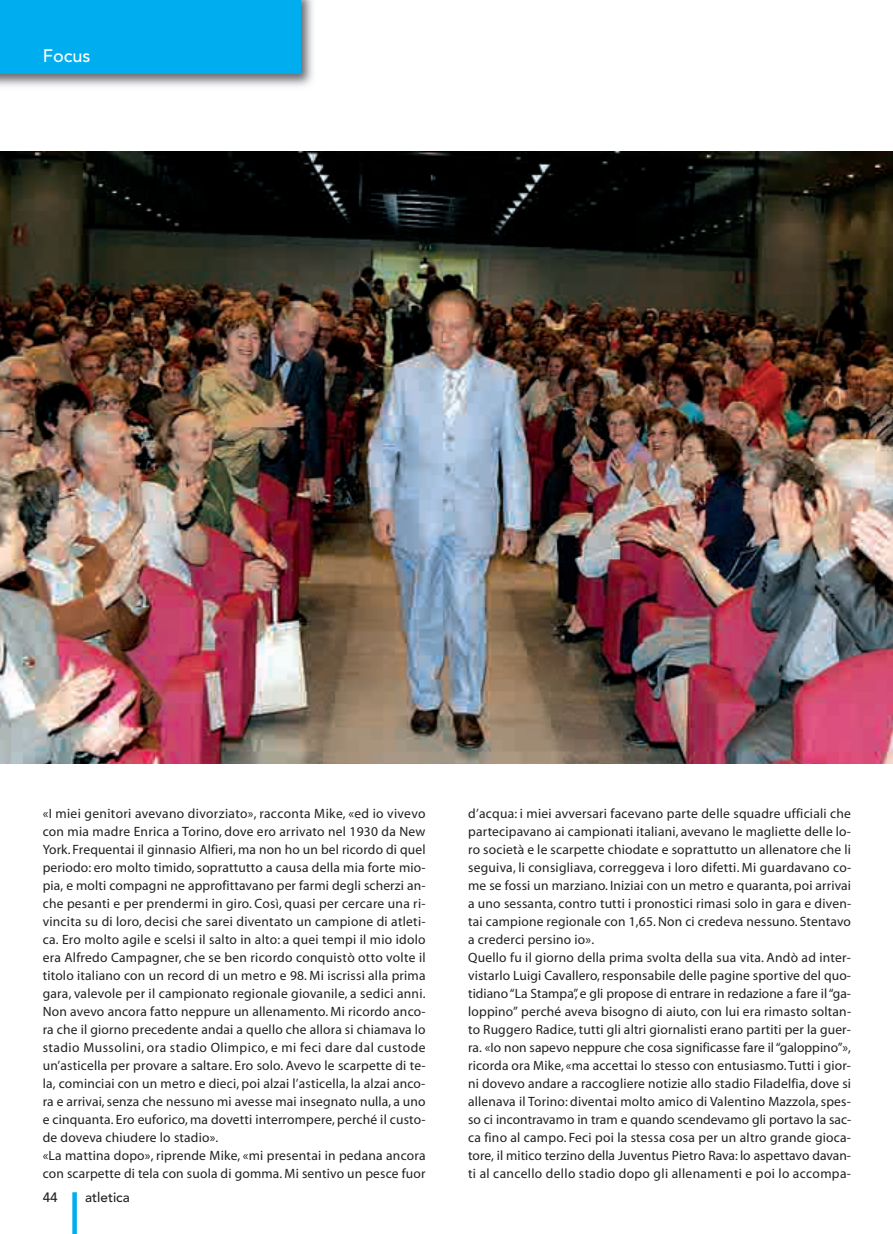
<style>
.page{position:relative;width:893px;height:1234px;background:#fff}
.page>*{position:absolute;margin:0;border:0;box-sizing:border-box;transform-origin:0 0}
.t1{font:500 18px "Avenir";color:#fff}
.t2{font:13.5px/18px "Myriad";letter-spacing:.015em;color:#231f20}
.t3{font:500 13.5px "Avenir";color:#231f20}
</style>
<div class="page">
<img style="left:0;top:0;width:313px;height:87px">
<div style="left:0;top:0;width:300px;height:74px;background:#00aeef"></div>
<div style="left:72px;top:1192px;width:5px;height:41px;background:#00aeef"></div>
<img style="left:0;top:152px;width:892px;height:612px">
<h1 class="t1" style="left:43px;top:48px;width:49px">Focus</h1>
<p class="t2" style="left:43px;top:805px;width:384px">«I miei genitori avevano divorziato», racconta Mike, «ed io vivevo con mia madre Enrica a Torino, dove ero arrivato nel 1930 da New York. Frequentai il ginnasio Alfieri, ma non ho un bel ricordo di quel periodo: ero molto timido, soprattutto a causa della mia forte mio&shy;pia, e molti compagni ne approfittavano per farmi degli scherzi an&shy;che pesanti e per prendermi in giro. Così, quasi per cercare una ri&shy;vincita su di loro, decisi che sarei diventato un campione di atleti&shy;ca. Ero molto agile e scelsi il salto in alto: a quei tempi il mio idolo era Alfredo Campagner, che se ben ricordo conquistò otto volte il titolo italiano con un record di un metro e 98. Mi iscrissi alla prima gara, valevole per il campionato regionale giovanile, a sedici anni.<br>Non avevo ancora fatto neppure un allenamento. Mi ricordo anco&shy;ra che il giorno precedente andai a quello che allora si chiamava lo stadio Mussolini, ora stadio Olimpico, e mi feci dare dal custode un’asticella per provare a saltare. Ero solo. Avevo le scarpette di te&shy;la, cominciai con un metro e dieci, poi alzai l’asticella, la alzai anco&shy;ra e arrivai, senza che nessuno mi avesse mai insegnato nulla, a uno e cinquanta. Ero euforico, ma dovetti interrompere, perché il custo&shy;de doveva chiudere lo stadio».<br>«La mattina dopo», riprende Mike, «mi presentai in pedana ancora con scarpette di tela con suola di gomma. Mi sentivo un pesce fuor</p>
<p class="t2" style="left:468px;top:805px;width:384px">d’acqua: i miei avversari facevano parte delle squadre ufficiali che partecipavano ai campionati italiani, avevano le magliette delle lo&shy;ro società e le scarpette chiodate e soprattutto un allenatore che li seguiva, li consigliava, correggeva i loro difetti. Mi guardavano co&shy;me se fossi un marziano. Iniziai con un metro e quaranta, poi arrivai a uno sessanta, contro tutti i pronostici rimasi solo in gara e diven&shy;tai campione regionale con 1,65. Non ci credeva nessuno. Stentavo a crederci persino io».<br>Quello fu il giorno della prima svolta della sua vita. Andò ad inter&shy;vistarlo Luigi Cavallero, responsabile delle pagine sportive del quo&shy;tidiano “La Stampa”, e gli propose di entrare in redazione a fare il “ga&shy;loppino” perché aveva bisogno di aiuto, con lui era rimasto soltan&shy;to Ruggero Radice, tutti gli altri giornalisti erano partiti per la guer&shy;ra. «Io non sapevo neppure che cosa significasse fare il “galoppino”», ricorda ora Mike, «ma accettai lo stesso con entusiasmo. Tutti i gior&shy;ni dovevo andare a raccogliere notizie allo stadio Filadelfia, dove si allenava il Torino: diventai molto amico di Valentino Mazzola, spes&shy;so ci incontravamo in tram e quando scendevamo gli portavo la sac&shy;ca fino al campo. Feci poi la stessa cosa per un altro grande gioca&shy;tore, il mitico terzino della Juventus Pietro Rava: lo aspettavo davan&shy;ti al cancello dello stadio dopo gli allenamenti e poi lo accompa-</p>
<p class="t3" style="left:43px;top:1192px;width:17px">44</p>
<p class="t3" style="left:85px;top:1192px;width:46px">atletica</p>
</div>
